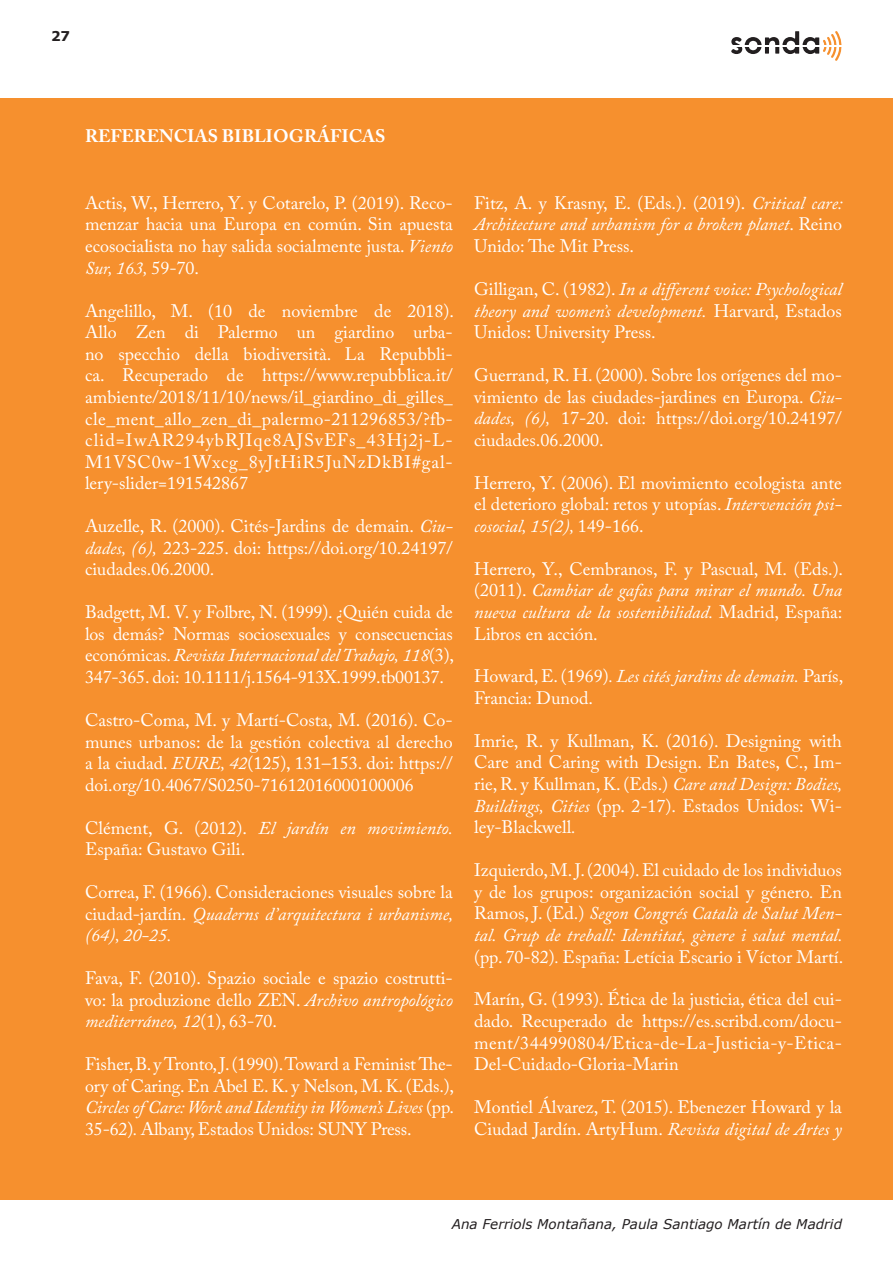
<style>
.page{position:relative;width:893px;height:1263px;background:#fff}
.page>*{position:absolute;margin:0;border:0;box-sizing:border-box;transform-origin:0 0}
.t1{font:18px/21.6px "Adobe Caslon Pro";color:#fff;text-align:justify}
.t2{font:italic 18px/21.6px "Adobe Caslon Pro";color:#fff;text-align:justify}
.t3{font:700 18px "Adobe Caslon Pro";color:#fff}
.t4{font:italic 13.5px "Verdana";color:#231f20}
.t5{font:700 13.5px "Verdana";color:#231f20}
.s1{font-style:italic}
.s2{font-style:normal}
</style>
<div class="page">
<svg style="left:731px;top:31px;width:111px;height:30px"></svg>
<hr style="left:732px;top:45px;width:110px;height:2px;background:#fff">
<div style="left:0;top:98px;width:893px;height:1101px;background:#f6902e"></div>
<p class="t5" style="left:51px;top:28px;width:21px">27</p>
<p class="t3" style="left:85px;top:125px;width:302px">REFERENCIAS BIBLIOGRÁFICAS</p>
<p class="t1" style="left:85px;top:192px;width:369px">Actis, W., Herrero, Y. y Cotarelo, P. (2019). Reco&shy;menzar hacia una Europa en común. Sin apuesta ecosocialista no hay salida socialmente justa. <span class="s1">Viento Sur, 163,</span> 59-70.</p>
<p class="t1" style="left:85px;top:299px;width:371px">Angelillo, M. (10 de noviembre de 2018).<br>Allo Zen di Palermo un giardino urba&shy;no specchio della biodiversità. La Repubbli&shy;ca. Recuperado de https://www.repubblica.it/ ambiente/2018/11/10/news/il_giardino_di_gilles_ cle_ment_allo_zen_di_palermo-211296853/?fb&shy;clid=IwAR294ybRJIqe8AJSvEFs_43Hj2j-L-M1VSC0w-1Wxcg_8yJtHiR5JuNzDkBI#gal&shy;lery-slider=191542867</p>
<p class="t1" style="left:85px;top:515px;width:369px">Auzelle, R. (2000). Cités-Jardins de demain. <span class="s1">Ciu&shy;dades, (6),</span> 223-225. doi: https://doi.org/10.24197/ ciudades.06.2000.</p>
<p class="t1" style="left:85px;top:601px;width:371px">Badgett, M. V. y Folbre, N. (1999). ¿Quién cuida de los demás? Normas sociosexuales y consecuencias económicas. <span class="s1">Revista Internacional del Trabajo, 118</span>(3), 347-365. doi: 10.1111/j.1564-913X.1999.tb00137.</p>
<p class="t1" style="left:85px;top:709px;width:369px">Castro-Coma, M. y Martí-Costa, M. (2016). Co&shy;munes urbanos: de la gestión colectiva al derecho a la ciudad. <span class="s1">EURE, 42</span>(125), 131–153. doi: https:// doi.org/10.4067/S0250-71612016000100006</p>
<p class="t1" style="left:85px;top:817px;width:369px">Clément, G. (2012). <span class="s1">El jardín en movimiento.<br></span>España: Gustavo Gili.</p>
<p class="t1" style="left:85px;top:881px;width:370px">Correa, F. (1966). Consideraciones visuales sobre la ciudad-jardín. <span class="s1">Quaderns d’arquitectura i urbanisme, (64), 20-25.</span></p>
<p class="t1" style="left:85px;top:967px;width:369px">Fava, F. (2010). Spazio sociale e spazio costrutti&shy;vo: la produzione dello ZEN. <span class="s1">Archivo antropológico mediterráneo, 12</span>(1), 63-70.</p>
<p class="t1" style="left:85px;top:1053px;width:371px">Fisher, B. y Tronto, J. (1990). Toward a Feminist The&shy;ory of Caring. En Abel E. K. y Nelson, M. K. (Eds.), <span class="s1">Circles of Care: Work and Identity in Women’s Lives</span> (pp.<br>35-62)<span class="s1">.</span> Albany, Estados Unidos: SUNY Press.</p>
<p class="t1" style="left:474px;top:192px;width:370px">Fitz, A. y Krasny, E. (Eds.). (2019). <span class="s1">Critical care:<br>Architecture and urbanism for a broken planet</span>. Reino Unido: The Mit Press.</p>
<p class="t2" style="left:474px;top:278px;width:369px"><span class="s2">Gilligan, C. (1982).</span> In a different voice: Psychological theory and women’s development. <span class="s2">Harvard, Estados Unidos: University Press.</span></p>
<p class="t1" style="left:474px;top:364px;width:369px">Guerrand, R. H. (2000). Sobre los orígenes del mo&shy;vimiento de las ciudades-jardines en Europa. <span class="s1">Ciu&shy;dades, (6),</span> 17-20. doi: https://doi.org/10.24197/ ciudades.06.2000.</p>
<p class="t1" style="left:474px;top:472px;width:369px">Herrero, Y. (2006). El movimiento ecologista ante el deterioro global: retos y utopías. <span class="s1">Intervención psi&shy;cosocial, 15(2),</span> 149-166.</p>
<p class="t1" style="left:474px;top:558px;width:371px">Herrero, Y., Cembranos, F. y Pascual, M. (Eds.). (2011). <span class="s1">Cambiar de gafas para mirar el mundo. Una nueva cultura de la sostenibilidad.</span> Madrid, España:<br>Libros en acción.</p>
<p class="t1" style="left:474px;top:665px;width:371px">Howard, E. (1969)<span class="s1">. Les cités jardins de demain.</span> París,<br>Francia: Dunod.</p>
<p class="t1" style="left:474px;top:730px;width:370px">Imrie, R. y Kullman, K. (2016). Designing with Care and Caring with Design. En Bates, C., Im&shy;rie, R. y Kullman, K. (Eds.) <span class="s1">Care and Design: Bodies, Buildings, Cities</span> (pp. 2-17). Estados Unidos: Wi&shy;ley-Blackwell<span class="s1">.</span></p>
<p class="t1" style="left:474px;top:859px;width:371px">Izquierdo, M. J. (2004). El cuidado de los individuos y de los grupos: organización social y género<span class="s1">.</span> En Ramos, J. (Ed.) <span class="s1">Segon Congrés Català de Salut Men&shy;tal. Grup de treball: Identitat, gènere i salut mental. </span>(pp. 70-82)<span class="s1">.</span> España: Letícia Escario i Víctor Martí.</p>
<p class="t1" style="left:474px;top:988px;width:369px">Marín, G. (1993). Ética de la justicia, ética del cui&shy;dado. Recuperado de https://es.scribd.com/docu&shy;ment/344990804/Etica-de-La-Justicia-y-Etica-Del-Cuidado-Gloria-Marin</p>
<p class="t1" style="left:474px;top:1096px;width:369px">Montiel Álvarez, T. (2015). Ebenezer Howard y la<br>Ciudad Jardín. ArtyHum. <span class="s1">Revista digital de Artes y</span></p>
<p class="t4" style="left:452px;top:1216px;width:392px">Ana Ferriols Montañana, Paula Santiago Martín de Madrid</p>
</div>
